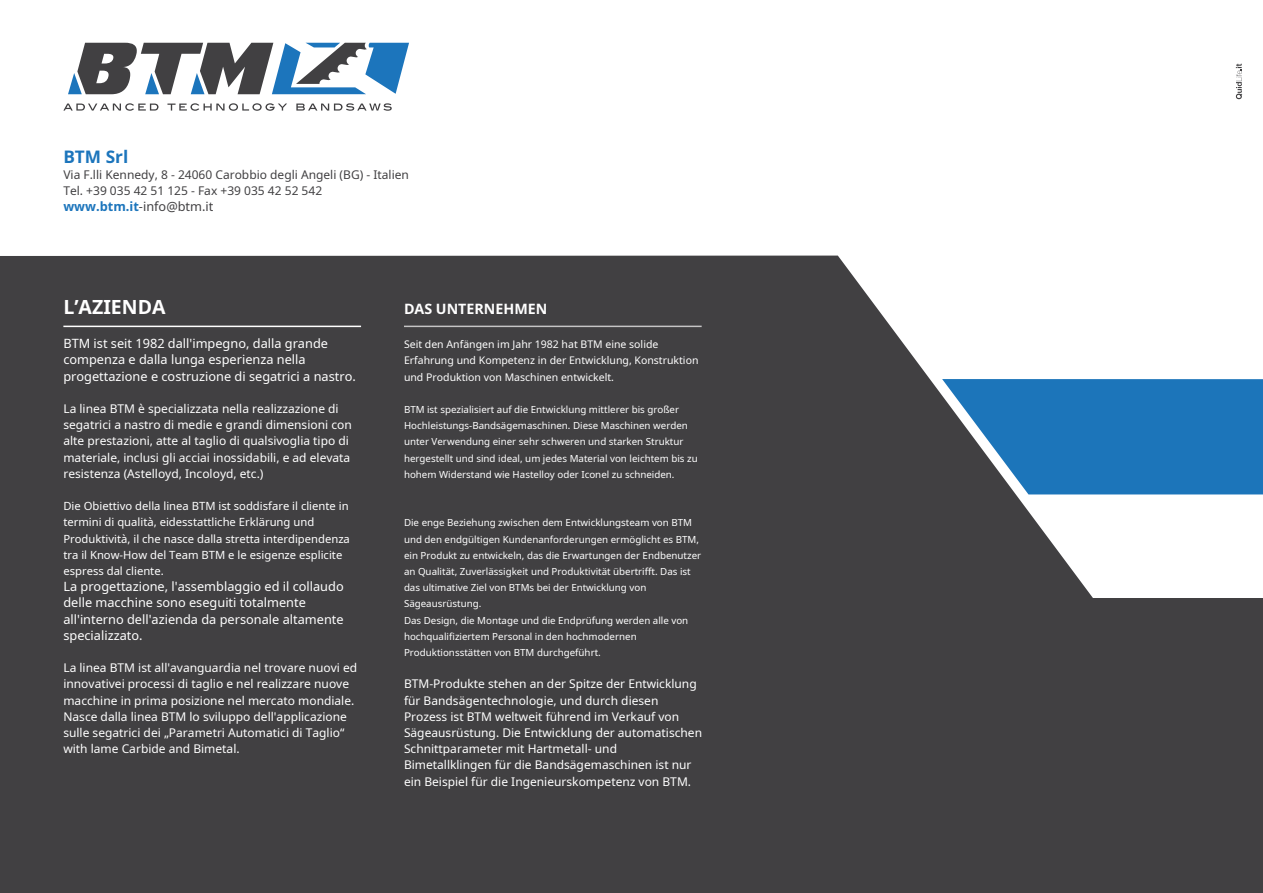
<style>
.page{position:relative;width:1263px;height:893px;background:#fff}
.page>*{position:absolute;margin:0;border:0;box-sizing:border-box;transform-origin:0 0}
.t1{font:700 19.5px "Noto Sans";color:#fff}
.t2{font:700 17.25px "Noto Sans";color:#1c75bc}
.t3{font:700 14.25px "Noto Sans";color:#fff}
.t4{font:12.75px/16.2px "Noto Sans";color:#fff}
.t5{font:12.75px "Noto Sans";color:#414042}
.t6{font:12px/16.2px "Noto Sans";color:#fff}
.t7{font:12px/16.2px "Noto Sans";color:#414042}
.t8{font:11.25px/16.2px "Noto Sans";color:#fff}
.t9{font:10.5px/16.2px "Noto Sans";color:#fff}
.t10{font:9.75px/16.2px "Noto Sans";color:#fff}
.s1{font-weight:700;color:#1c75bc}
</style>
<div class="page">
<svg style="left:0;top:256px;width:1191px;height:343px;fill:#414042"></svg>
<div style="left:0;top:599px;width:1263px;height:294px;background:#414042"></div>
<svg style="left:68px;top:43px;width:341px;height:51px"></svg>
<svg style="left:63px;top:103px;width:96px;height:8px"></svg>
<svg style="left:167px;top:103px;width:120px;height:8px"></svg>
<svg style="left:296px;top:103px;width:96px;height:8px"></svg>
<hr style="left:63px;top:326px;width:298px;height:1px;background:#fff">
<hr style="left:404px;top:326px;width:298px;height:1px;background:#fff">
<svg style="left:1236px;top:64px;width:6px;height:35px"></svg>
<svg style="left:942px;top:379px;width:321px;height:115px"></svg>
<h2 class="t2" style="left:63px;top:144px;width:66px">BTM Srl</h2>
<p class="t7" style="left:63px;top:166px;width:347px">Via F.lli Kennedy, 8 - 24060 Carobbio degli Angeli (BG) - Italien<br>Tel. +39 035 42 51 125 - Fax +39 035 42 52 542</p>
<p class="t5" style="left:63px;top:198px;width:152px"><span class="s1">www.btm.it</span>-info@btm.it</p>
<h1 class="t1" style="left:63px;top:293px;width:104px">L’AZIENDA</h1>
<p class="t3" style="left:404px;top:299px;width:145px">DAS UNTERNEHMEN</p>
<p class="t4" style="left:63px;top:335px;width:294px">BTM ist seit 1982 dall'impegno, dalla grande compenza e dalla lunga esperienza nella progettazione e costruzione di segatrici a nastro.</p>
<p class="t9" style="left:404px;top:336px;width:296px">Seit den Anfängen im Jahr 1982 hat BTM eine solide<br>Erfahrung und Kompetenz in der Entwicklung, Konstruktion und Produktion von Maschinen entwickelt.</p>
<p class="t6" style="left:63px;top:400px;width:290px">La linea BTM è specializzata nella realizzazione di segatrici a nastro di medie e grandi dimensioni con alte prestazioni, atte al taglio di qualsivoglia tipo di materiale, inclusi gli acciai inossidabili, e ad elevata resistenza (Astelloyd, Incoloyd, etc.)</p>
<p class="t10" style="left:404px;top:401px;width:295px">BTM ist spezialisiert auf die Entwicklung mittlerer bis großer Hochleistungs-Bandsägemaschinen. Diese Maschinen werden unter Verwendung einer sehr schweren und starken Struktur hergestellt und sind ideal, um jedes Material von leichtem bis zu hohem Widerstand wie Hastelloy oder Iconel zu schneiden.</p>
<p class="t8" style="left:63px;top:498px;width:288px">Die Obiettivo della linea BTM ist soddisfare il cliente in termini di qualità, eidesstattliche Erklärung und Produktività, il che nasce dalla stretta interdipendenza tra il Know-How del Team BTM e le esigenze esplicite espress dal cliente.</p>
<p class="t4" style="left:63px;top:578px;width:282px">La progettazione, l'assemblaggio ed il collaudo delle macchine sono eseguiti totalmente all'interno dell'azienda da personale altamente specializzato.</p>
<p class="t10" style="left:404px;top:515px;width:299px">Die enge Beziehung zwischen dem Entwicklungsteam von BTM und den endgültigen Kundenanforderungen ermöglicht es BTM, ein Produkt zu entwickeln, das die Erwartungen der Endbenutzer an Qualität, Zuverlässigkeit und Produktivität übertrifft. Das ist das ultimative Ziel von BTMs bei der Entwicklung von Sägeausrüstung.<br>Das Design, die Montage und die Endprüfung werden alle von hochqualifiziertem Personal in den hochmodernen Produktionsstätten von BTM durchgeführt.</p>
<p class="t6" style="left:63px;top:659px;width:295px">La linea BTM ist all'avanguardia nel trovare nuovi ed innovativei processi di taglio e nel realizzare nuove macchine in prima posizione nel mercato mondiale.<br>Nasce dalla linea BTM lo sviluppo dell'applicazione sulle segatrici dei „Parametri Automatici di Taglio“ with lame Carbide and Bimetal.</p>
<p class="t6" style="left:404px;top:676px;width:300px">BTM-Produkte stehen an der Spitze der Entwicklung für Bandsägentechnologie, und durch diesen Prozess ist BTM weltweit führend im Verkauf von Sägeausrüstung. Die Entwicklung der automatischen Schnittparameter mit Hartmetall- und Bimetallklingen für die Bandsägemaschinen ist nur ein Beispiel für die Ingenieurskompetenz von BTM.</p>
</div>
